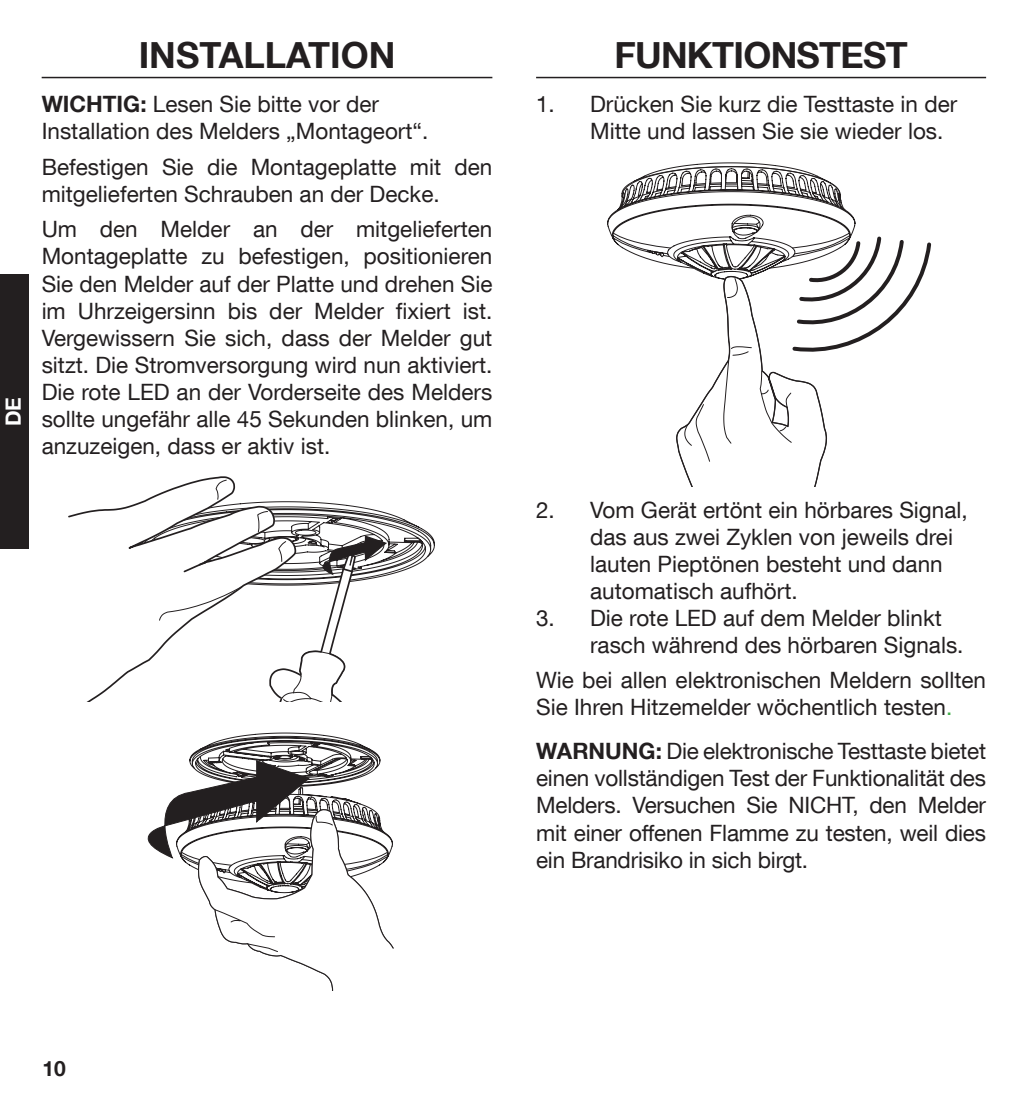
<style>
.page{position:relative;width:1029px;height:1098px;background:#fff}
.page>*{position:absolute;margin:0;border:0;box-sizing:border-box;transform-origin:0 0}
.t1{font:700 36px "Helvetica Neue LT Com";letter-spacing:-.02em;color:#231f20}
.t2{font:700 36px "Helvetica Neue LT Com";color:#231f20}
.BODY_Std{font:22.5px/27px "Helvetica Neue LT Com";color:#231f20}
.t3{font:700 21px "Helvetica Neue LT Com";color:#231f20}
.t4{font:700 21px "Helvetica Neue LT Com";color:#fff}
.s1{font-weight:700}
.s2{color:#40ae49}
</style>
<div class="page">
<div style="left:0;top:274px;width:29px;height:275px;background:#231f20"></div>
<hr style="left:42px;top:77px;width:450px;height:1px;background:#231f20">
<svg style="left:100px;top:479px;width:335px;height:222px"></svg>
<svg style="left:147px;top:732px;width:247px;height:258px"></svg>
<hr style="left:536px;top:77px;width:450px;height:1px;background:#231f20">
<svg style="left:607px;top:162px;width:325px;height:324px"></svg>
<p class="t4" style="left:0;top:426px;width:31px;rotate:-90deg">DE</p>
<p class="t2" style="left:139px;top:33px;width:258px">INSTALLATION</p>
<p class="BODY_Std" style="left:42px;top:90px;width:384px"><span class="s1">WICHTIG:</span> Lesen Sie bitte vor der<br>Installation des Melders „Montageort“.</p>
<p class="BODY_Std" style="left:42px;top:153px;width:452px">Befestigen Sie die Montageplatte mit den mitgelieferten Schrauben an der Decke.</p>
<p class="BODY_Std" style="left:42px;top:215px;width:452px">Um den Melder an der mitgelieferten Montageplatte zu befestigen, positionieren Sie den Melder auf der Platte und drehen Sie im Uhrzeigersinn bis der Melder fixiert ist.<br>Vergewissern Sie sich, dass der Melder gut sitzt. Die Stromversorgung wird nun aktiviert.<br>Die rote LED an der Vorderseite des Melders sollte ungefähr alle 45 Sekunden blinken, um anzuzeigen, dass er aktiv ist.</p>
<p class="t1" style="left:614px;top:33px;width:295px">FUNKTIONSTEST</p>
<p class="BODY_Std" style="left:590px;top:90px;width:369px;text-indent:-54px">1. Drücken Sie kurz die Testtaste in der<br>Mitte und lassen Sie sie wieder los.</p>
<p class="BODY_Std" style="left:590px;top:495px;width:379px;text-indent:-54px">2. Vom Gerät ertönt ein hörbares Signal, das aus zwei Zyklen von jeweils drei lauten Pieptönen besteht und dann automatisch aufhört.</p>
<p class="BODY_Std" style="left:590px;top:603px;width:371px;text-indent:-54px">3. Die rote LED auf dem Melder blinkt rasch während des hörbaren Signals.</p>
<p class="BODY_Std" style="left:536px;top:666px;width:452px">Wie bei allen elektronischen Meldern sollten<br>Sie Ihren Hitzemelder wöchentlich testen<span class="s2">.</span></p>
<p class="BODY_Std" style="left:536px;top:737px;width:452px;text-align:justify"><span class="s1">WARNUNG:</span> Die elektronische Testtaste bietet einen vollständigen Test der Funktionalität des Melders. Versuchen Sie NICHT, den Melder mit einer offenen Flamme zu testen, weil dies ein Brandrisiko in sich birgt.</p>
<p class="t3" style="left:43px;top:1054px;width:25px">10</p>
</div>
